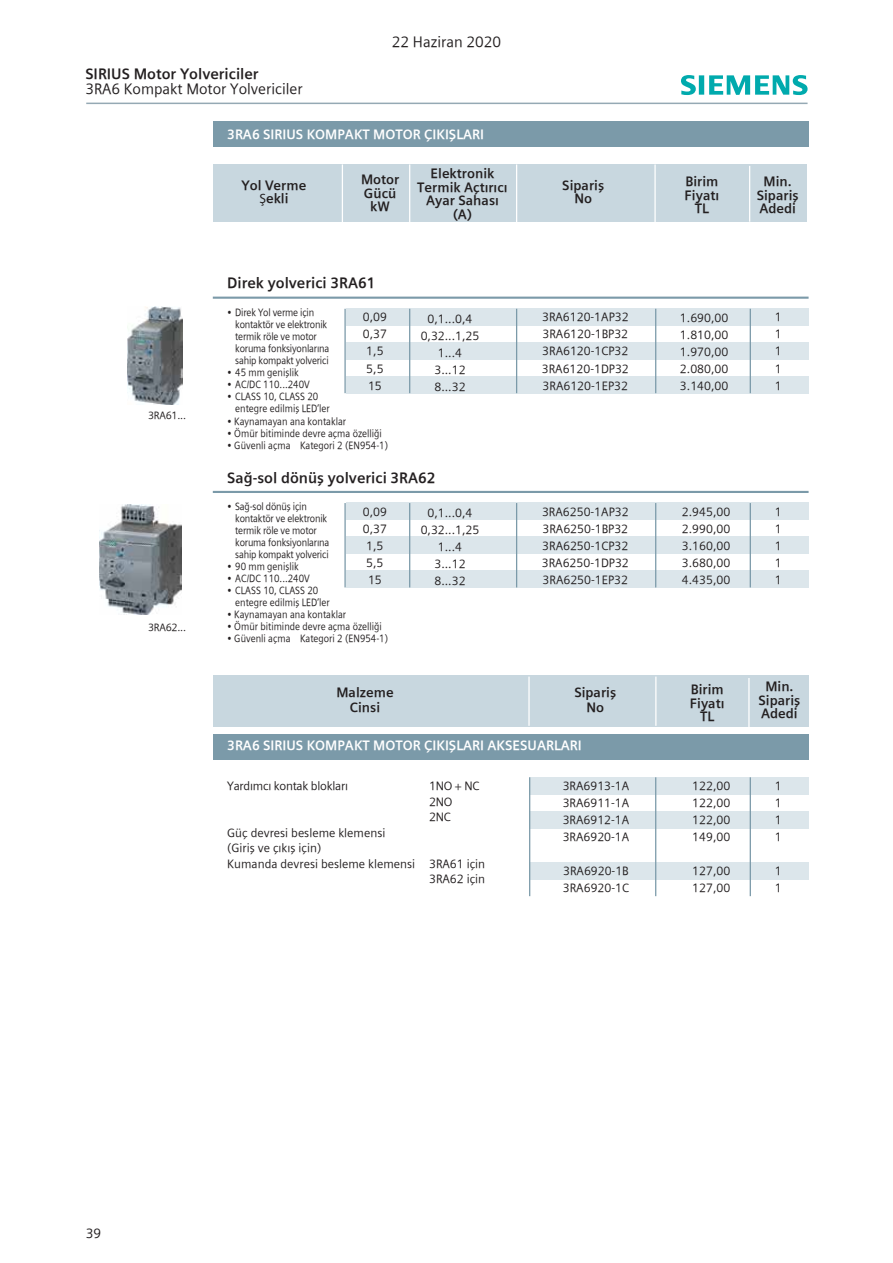
<style>
.page{position:relative;width:893px;height:1263px;background:#fff}
.page>*{position:absolute;margin:0;border:0;box-sizing:border-box;transform-origin:0 0}
.t1{font:700 15px "Siemens Sans Turkish";color:#231f20}
.t2{font:15px "Siemens Sans Turkish Roman";color:#231f20}
.t3{font:700 13.5px/13.5px "Siemens Sans Turkish";color:#231f20;text-align:center}
.t4{font:700 13.5px "Siemens Sans Turkish";color:#fff}
.t5{font:13.5px "Siemens Sans Turkish Roman";color:#231f20}
.t6{font:12px/17.1px "Siemens Sans Turkish Roman";color:#231f20;text-align:justify}
.t7{font:12px/15.5px "Siemens Sans Turkish Roman";letter-spacing:-.02em;color:#231f20}
.t8{font:10.5px/12px "Siemens Sans Turkish Roman";color:#231f20;scale:.9 1}
.t9{font:10.5px/12px "Siemens Sans Turkish Roman";letter-spacing:-.02em;color:#231f20;scale:.9 1}
.t10{font:10.5px "Siemens Sans Turkish Roman";color:#231f20}
.s1{font-family:"Myriad Pro";font-weight:400}
</style>
<div class="page">
<div style="left:213px;top:734px;width:595px;height:26px;background:#7b9aa9"></div>
<div style="left:529px;top:862px;width:280px;height:17px;background:#dce6eb"></div>
<div style="left:213px;top:122px;width:595px;height:25px;background:#7b9aa9"></div>
<div style="left:213px;top:165px;width:594px;height:57px;background:#c8d7df"></div>
<hr style="left:749px;top:166px;width:1px;height:56px;background:#fff">
<hr style="left:654px;top:164px;width:2px;height:58px;background:#fff">
<hr style="left:516px;top:164px;width:1px;height:58px;background:#fff">
<hr style="left:409px;top:164px;width:1px;height:58px;background:#fff">
<hr style="left:342px;top:164px;width:1px;height:58px;background:#fff">
<div style="left:529px;top:777px;width:280px;height:17px;background:#dce6eb"></div>
<div style="left:529px;top:811px;width:280px;height:17px;background:#dce6eb"></div>
<hr style="left:750px;top:777px;width:1px;height:119px;background:#7b9aa9">
<hr style="left:655px;top:777px;width:1px;height:119px;background:#7b9aa9">
<hr style="left:529px;top:777px;width:1px;height:119px;background:#7b9aa9">
<div style="left:346px;top:308px;width:463px;height:17px;background:#dce6eb"></div>
<div style="left:346px;top:376px;width:463px;height:17px;background:#dce6eb"></div>
<div style="left:346px;top:342px;width:463px;height:17px;background:#dce6eb"></div>
<hr style="left:344px;top:309px;width:2px;height:84px;background:#7b9aa9">
<hr style="left:655px;top:309px;width:1px;height:84px;background:#7b9aa9">
<hr style="left:516px;top:309px;width:1px;height:84px;background:#7b9aa9">
<hr style="left:409px;top:309px;width:1px;height:84px;background:#7b9aa9">
<hr style="left:750px;top:309px;width:1px;height:84px;background:#7b9aa9">
<hr style="left:213px;top:297px;width:596px;height:2px;background:#7b9aa9">
<div style="left:346px;top:503px;width:463px;height:17px;background:#dce6eb"></div>
<div style="left:346px;top:570px;width:463px;height:17px;background:#dce6eb"></div>
<div style="left:346px;top:537px;width:463px;height:17px;background:#dce6eb"></div>
<hr style="left:344px;top:503px;width:2px;height:84px;background:#7b9aa9">
<hr style="left:655px;top:503px;width:1px;height:84px;background:#7b9aa9">
<hr style="left:516px;top:503px;width:1px;height:84px;background:#7b9aa9">
<hr style="left:409px;top:503px;width:1px;height:84px;background:#7b9aa9">
<hr style="left:750px;top:503px;width:1px;height:84px;background:#7b9aa9">
<hr style="left:213px;top:491px;width:596px;height:2px;background:#7b9aa9">
<div style="left:213px;top:675px;width:596px;height:52px;background:#c8d7df"></div>
<hr style="left:748px;top:678px;width:2px;height:49px;background:#fff">
<hr style="left:655px;top:677px;width:1px;height:49px;background:#fff">
<hr style="left:528px;top:677px;width:2px;height:49px;background:#fff">
<img style="left:127px;top:306px;width:55px;height:99px">
<img style="left:100px;top:504px;width:82px;height:110px">
<hr style="left:86px;top:103px;width:721px;height:1px;background:#95a9b4">
<svg style="left:681px;top:75px;width:126px;height:20px"></svg>
<p class="t1" style="left:85px;top:66px;width:175px">SIRIUS Motor Yolvericiler</p>
<p class="t2" style="left:85px;top:81px;width:219px">3RA6 Kompakt Motor Yolvericiler</p>
<p class="t2" style="left:392px;top:33px;width:111px">22 Haziran 2020</p>
<p class="t10" style="left:148px;top:410px;width:39px">3RA61...</p>
<p class="t10" style="left:148px;top:621px;width:39px">3RA62...</p>
<p class="t4" style="left:227px;top:127px;width:258px">3RA6 SIRIUS KOMPAKT MOTOR ÇIKIŞLARI</p>
<p class="t3" style="left:242px;top:178px;width:66px">Yol Verme<br><span class="s1">Ş</span>ekli</p>
<p class="t3" style="left:361px;top:173px;width:40px">Motor<br>Gücü kW</p>
<p class="t3" style="left:417px;top:167px;width:92px">Elektronik<br>Termik Açt›r›c›<br>Ayar Sahas› (A)</p>
<p class="t1" style="left:227px;top:275px;width:150px">Direk yolverici 3RA61</p>
<p class="t3" style="left:562px;top:178px;width:43px">Sipariş<br>No</p>
<p class="t3" style="left:685px;top:175px;width:36px">Birim<br>Fiyat›<br>TL</p>
<p class="t9" style="left:235px;top:306px;width:106px;text-indent:-8px">• Direk Yol verme için kontaktör ve elektronik termik röle ve motor koruma fonksiyonlar›na sahip kompakt yolverici</p>
<p class="t8" style="left:227px;top:366px;width:81px">• 45 mm genişlik</p>
<p class="t8" style="left:227px;top:378px;width:93px">• AC/DC 110...240V</p>
<p class="t8" style="left:235px;top:390px;width:106px;text-indent:-8px">• CLASS 10, CLASS 20 entegre edilmiş LED’ler</p>
<p class="t6" style="left:363px;top:309px;width:26px;text-align:center">0,09<br>0,37<br>1,5<br>5,5<br>15</p>
<p class="t6" style="left:542px;top:309px;width:88px">3RA6120-1AP32<br>3RA6120-1BP32<br>3RA6120-1CP32<br>3RA6120-1DP32<br>3RA6120-1EP32</p>
<p class="t6" style="left:421px;top:310px;width:60px;text-align:center">0,1...0,4<br>0,32...1,25<br>1...4<br>3...12<br>8...32</p>
<p class="t8" style="left:227px;top:416px;width:134px">• Kaynamayan ana kontaklar</p>
<p class="t8" style="left:227px;top:428px;width:173px">• Ömür bitiminde devre açma özelliği</p>
<p class="t8" style="left:227px;top:440px;width:180px">• Güvenli açma Kategori 2 (EN954-1)</p>
<p class="t1" style="left:227px;top:469px;width:210px">Sağ-sol dönüş yolverici 3RA62</p>
<p class="t9" style="left:235px;top:501px;width:106px;text-indent:-8px">• Sağ-sol dönüş için kontaktör ve elektronik termik röle ve motor koruma fonksiyonlar›na sahip kompakt yolverici</p>
<p class="t8" style="left:227px;top:561px;width:81px">• 90 mm genişlik</p>
<p class="t8" style="left:227px;top:573px;width:93px">• AC/DC 110...240V</p>
<p class="t8" style="left:235px;top:585px;width:106px;text-indent:-8px">• CLASS 10, CLASS 20 entegre edilmiş LED’ler</p>
<p class="t6" style="left:363px;top:503px;width:26px;text-align:center">0,09<br>0,37<br>1,5<br>5,5<br>15</p>
<p class="t6" style="left:542px;top:503px;width:88px">3RA6250-1AP32<br>3RA6250-1BP32<br>3RA6250-1CP32<br>3RA6250-1DP32<br>3RA6250-1EP32</p>
<p class="t6" style="left:421px;top:504px;width:60px;text-align:center">0,1...0,4<br>0,32...1,25<br>1...4<br>3...12<br>8...32</p>
<p class="t8" style="left:227px;top:608px;width:134px">• Kaynamayan ana kontaklar</p>
<p class="t8" style="left:227px;top:620px;width:173px">• Ömür bitiminde devre açma özelliği</p>
<p class="t8" style="left:227px;top:632px;width:180px">• Güvenli açma Kategori 2 (EN954-1)</p>
<p class="t6" style="left:680px;top:309px;width:50px">1.690,00<br>1.810,00<br>1.970,00<br>2.080,00<br>3.140,00</p>
<p class="t6" style="left:682px;top:503px;width:50px">2.945,00<br>2.990,00<br>3.160,00<br>3.680,00<br>4.435,00</p>
<p class="t3" style="left:336px;top:684px;width:59px;line-height:15px">Malzeme<br>Cinsi</p>
<p class="t3" style="left:574px;top:684px;width:43px;line-height:15px">Sipariş<br>No</p>
<p class="t3" style="left:690px;top:683px;width:36px">Birim<br>Fiyat›<br>TL</p>
<p class="t4" style="left:227px;top:738px;width:356px">3RA6 SIRIUS KOMPAKT MOTOR ÇIKIŞLARI AKSESUARLARI</p>
<p class="t7" style="left:227px;top:778px;width:122px">Yard›mc› kontak bloklar›</p>
<p class="t7" style="left:429px;top:778px;width:52px">1NO + NC<br>2NO<br>2NC</p>
<p class="t6" style="left:227px;top:824px;width:160px">Güç devresi besleme klemensi</p>
<p class="t6" style="left:227px;top:839px;width:96px">(Giriş ve ç›kış için)</p>
<p class="t6" style="left:227px;top:855px;width:260px">Kumanda devresi besleme klemensi 3RA61 için</p>
<p class="t6" style="left:429px;top:870px;width:58px">3RA62 için</p>
<p class="t6" style="left:563px;top:777px;width:68px">3RA6913-1A 3RA6911-1A 3RA6912-1A 3RA6920-1A</p>
<p class="t6" style="left:563px;top:863px;width:68px">3RA6920-1B<br>3RA6920-1C</p>
<p class="t6" style="left:692px;top:777px;width:40px">122,00<br>122,00<br>122,00<br>149,00</p>
<p class="t6" style="left:692px;top:863px;width:40px">127,00<br>127,00</p>
<p class="t3" style="left:757px;top:175px;width:43px">Min.<br>Sipariş<br>Adedi</p>
<p class="t6" style="left:775px;top:309px;width:8px">1<br>1<br>1<br>1<br>1</p>
<p class="t6" style="left:775px;top:503px;width:8px">1<br>1<br>1<br>1<br>1</p>
<p class="t3" style="left:758px;top:680px;width:43px">Min.<br>Sipariş<br>Adedi</p>
<p class="t6" style="left:775px;top:777px;width:8px">1<br>1<br>1<br>1</p>
<p class="t6" style="left:775px;top:863px;width:8px">1<br>1</p>
<p class="t5" style="left:86px;top:1225px;width:17px">39</p>
</div>
